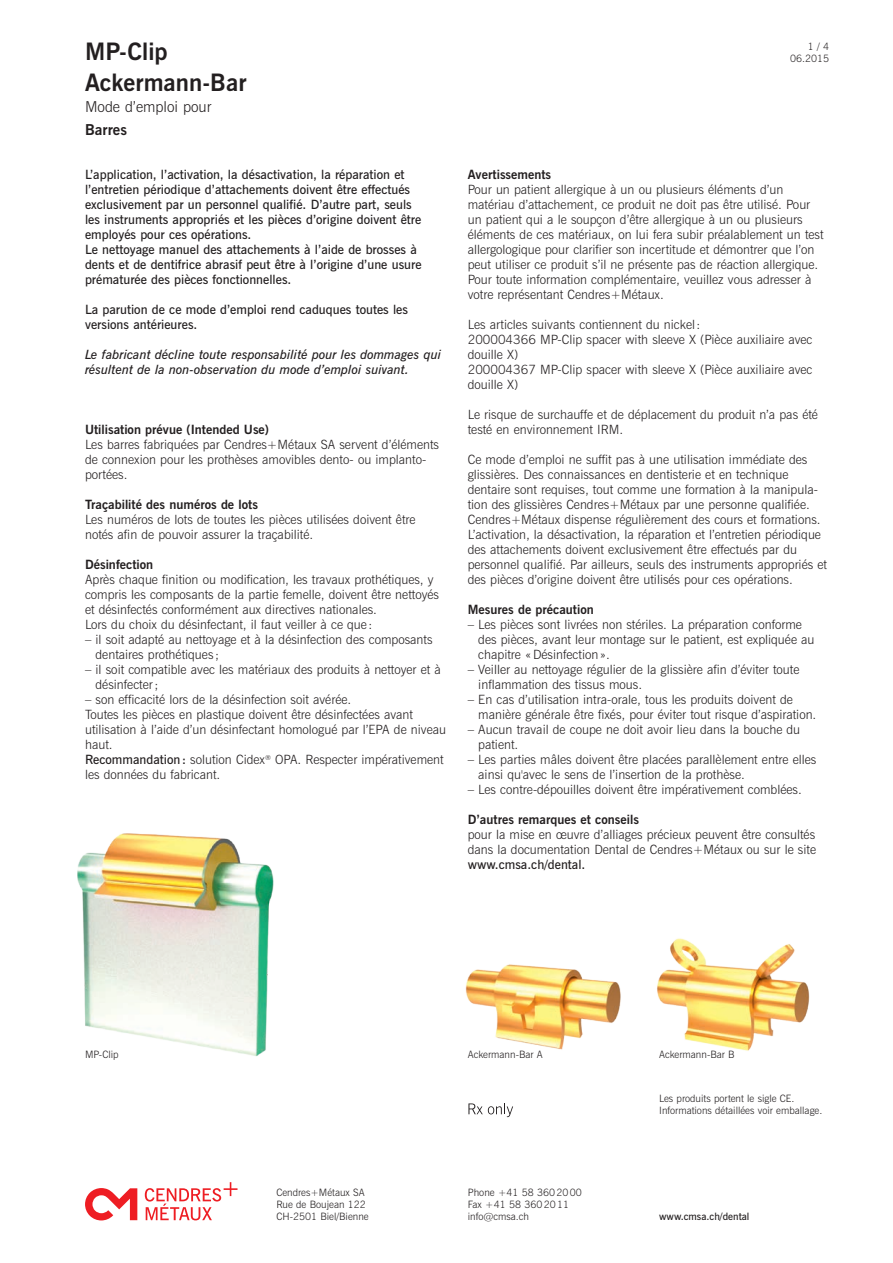
<style>
.page{position:relative;width:893px;height:1263px;background:#fff}
.page>*{position:absolute;margin:0;border:0;box-sizing:border-box;transform-origin:0 0}
.t1{font:700 24px/30.6px "News Gothic BT";color:#231f20}
.t2{font:300 15px "News Gothic BT";color:#231f20}
.t3{font:700 15px "News Gothic BT";color:#231f20}
.t4{font:300 12.75px/15px "News Gothic BT";color:#231f20}
.t5{font:600 12.75px/15px "News Gothic BT";color:#231f20}
.t6{font:700 12.75px "News Gothic BT";color:#231f20}
.t7{font:italic 600 12.75px/15px "News Gothic BT";color:#231f20}
.t8{font:300 10.2px/12px "News Gothic BT";color:#231f20}
.t9{font:600 10.2px "News Gothic BT";color:#231f20}
.s1{font-weight:600}
</style>
<div class="page">
<svg style="left:85px;top:1182px;width:153px;height:38px"></svg>
<svg style="left:468px;top:1103px;width:45px;height:14px"></svg>
<img style="left:465px;top:964px;width:156px;height:86px">
<img style="left:657px;top:938px;width:153px;height:113px">
<img style="left:77px;top:833px;width:197px;height:223px">
<h1 class="t1" style="left:85px;top:36px;width:163px">MP-Clip<br>Ackermann-Bar</h1>
<p class="t2" style="left:85px;top:98px;width:128px">Mode d’emploi pour</p>
<p class="t3" style="left:85px;top:120px;width:43px">Barres</p>
<p class="t5" style="left:85px;top:167px;width:338px">L’application, l’activation, la désactivation, la réparation et l’entretien périodique d’attachements doivent être effectués exclusivement par un personnel qualifié. D’autre part, seuls les instruments appropriés et les pièces d’origine doivent être employés pour ces opérations.<br>Le nettoyage manuel des attachements à l’aide de brosses à dents et de dentifrice abrasif peut être à l’origine d’une usure prématurée des pièces fonctionnelles.</p>
<p class="t5" style="left:85px;top:302px;width:325px">La parution de ce mode d’emploi rend caduques toutes les versions antérieures.</p>
<p class="t7" style="left:85px;top:347px;width:358px">Le fabricant décline toute responsabilité pour les dommages qui résultent de la non-observation du mode d’emploi suivant.</p>
<p class="t6" style="left:85px;top:422px;width:186px">Utilisation prévue (Intended Use)</p>
<p class="t4" style="left:85px;top:437px;width:355px">Les barres fabriquées par Cendres+Métaux SA servent d’éléments de connexion pour les prothèses amovibles dento- ou implanto&shy;portées.</p>
<p class="t6" style="left:85px;top:497px;width:174px">Traçabilité des numéros de lots</p>
<p class="t4" style="left:85px;top:512px;width:332px">Les numéros de lots de toutes les pièces utilisées doivent être notés afin de pouvoir assurer la traçabilité.</p>
<p class="t6" style="left:85px;top:557px;width:70px">Désinfection</p>
<p class="t4" style="left:85px;top:572px;width:356px">Après chaque finition ou modification, les travaux prothétiques, y compris les composants de la partie femelle, doivent être nettoyés et désinfectés conformément aux directives nationales.<br>Lors du choix du désinfectant, il faut veiller à ce que :</p>
<p class="t4" style="left:96px;top:632px;width:338px;text-indent:-11px">– il soit adapté au nettoyage et à la désinfection des composants dentaires prothétiques ;</p>
<p class="t4" style="left:96px;top:662px;width:347px;text-indent:-11px">– il soit compatible avec les matériaux des produits à nettoyer et à désinfecter;</p>
<p class="t4" style="left:85px;top:692px;width:363px">– son efficacité lors de la désinfection soit avérée.<br>Toutes les pièces en plastique doivent être désinfectées avant utilisation à l’aide d’un désinfectant homologué par l’EPA de niveau haut.<br><span class="s1">Recommandation:</span> solution Cidex<sup>®</sup> OPA. Respecter impérativement les données du fabricant.</p>
<p class="t8" style="left:790px;top:40px;width:41px;text-align:right">1 / 4<br>06.2015</p>
<p class="t6" style="left:468px;top:167px;width:85px">Avertissements</p>
<p class="t4" style="left:468px;top:182px;width:357px">Pour un patient allergique à un ou plusieurs éléments d’un matériau d’attachement, ce produit ne doit pas être utilisé. Pour un patient qui a le soupçon d’être allergique à un ou plusieurs éléments de ces matériaux, on lui fera subir préalablement un test allergologique pour clarifier son incertitude et démontrer que l’on peut utiliser ce produit s’il ne présente pas de réaction allergique.<br>Pour toute information complémentaire, veuillez vous adresser à votre représentant Cendres+Métaux.</p>
<p class="t4" style="left:468px;top:317px;width:346px">Les articles suivants contiennent du nickel:<br>200004366 MP-Clip spacer with sleeve X (Pièce auxiliaire avec douille X)<br>200004367 MP-Clip spacer with sleeve X (Pièce auxiliaire avec douille X)</p>
<p class="t4" style="left:468px;top:407px;width:352px">Le risque de surchauffe et de déplacement du produit n’a pas été testé en environnement IRM.</p>
<p class="t4" style="left:468px;top:452px;width:361px">Ce mode d’emploi ne suffit pas à une utilisation immédiate des glissières. Des connaissances en dentisterie et en technique dentaire sont requises, tout comme une formation à la manipula&shy;tion des glissières Cendres+Métaux par une personne qualifiée.<br>Cendres+Métaux dispense régulièrement des cours et formations.<br>L’activation, la désactivation, la réparation et l’entretien périodique des attachements doivent exclusivement être effectués par du personnel qualifié. Par ailleurs, seuls des instruments appropriés et des pièces d’origine doivent être utilisés pour ces opérations.</p>
<p class="t6" style="left:468px;top:602px;width:128px">Mesures de précaution</p>
<p class="t4" style="left:478px;top:617px;width:338px;text-indent:-11px">– Les pièces sont livrées non stériles. La préparation conforme des pièces, avant leur montage sur le patient, est expliquée au chapitre «Désinfection».</p>
<p class="t4" style="left:478px;top:662px;width:323px;text-indent:-11px">– Veiller au nettoyage régulier de la glissière afin d’éviter toute inflammation des tissus mous.</p>
<p class="t4" style="left:478px;top:692px;width:339px;text-indent:-11px">– En cas d’utilisation intra-orale, tous les produits doivent de manière générale être fixés, pour éviter tout risque d’aspiration.</p>
<p class="t4" style="left:478px;top:722px;width:323px;text-indent:-11px">– Aucun travail de coupe ne doit avoir lieu dans la bouche du patient.</p>
<p class="t4" style="left:478px;top:752px;width:340px;text-indent:-11px">– Les parties mâles doivent être placées parallèlement entre elles ainsi qu'avec le sens de l’insertion de la prothèse.</p>
<p class="t4" style="left:468px;top:782px;width:336px">– Les contre-dépouilles doivent être impérativement comblées.</p>
<p class="t6" style="left:468px;top:812px;width:173px">D’autres remarques et conseils</p>
<p class="t4" style="left:468px;top:827px;width:350px">pour la mise en œuvre d’alliages précieux peuvent être consultés dans la documentation Dental de Cendres+Métaux ou sur le site</p>
<p class="t5" style="left:468px;top:857px;width:119px">www.cmsa.ch/dental.</p>
<p class="t8" style="left:85px;top:1049px;width:35px">MP-Clip</p>
<p class="t8" style="left:468px;top:1049px;width:77px">Ackermann-Bar A</p>
<p class="t8" style="left:659px;top:1049px;width:77px">Ackermann-Bar B</p>
<p class="t8" style="left:276px;top:1187px;width:94px">Cendres+Métaux SA<br>Rue de Boujean 122<br>CH-2501 Biel/Bienne</p>
<p class="t8" style="left:468px;top:1187px;width:115px">Phone +41 58 3602000<br>Fax +41 58 3602011 info@cmsa.ch</p>
<p class="t8" style="left:659px;top:1092px;width:165px">Les produits portent le sigle CE.<br>Informations détaillées voir emballage.</p>
<p class="t9" style="left:659px;top:1210px;width:92px">www.cmsa.ch/dental</p>
</div>
